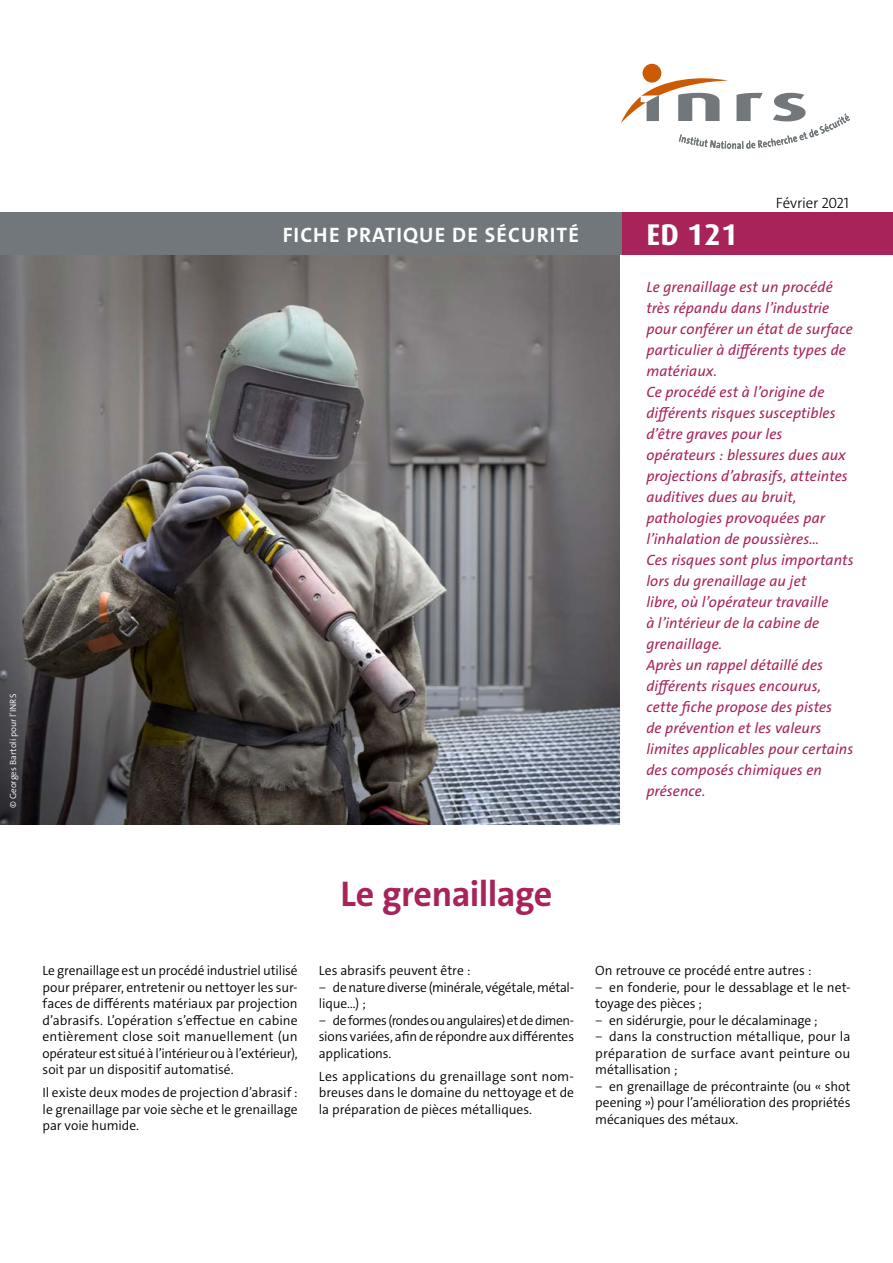
<style>
.page{position:relative;width:893px;height:1263px;background:#fff}
.page>*{position:absolute;margin:0;border:0;box-sizing:border-box;transform-origin:0 0}
.Titre{font:700 36px "The Sans C4 s";color:#a7235a}
.t1{font:700 30px "Dax OT";color:#fff}
.t2{font:700 21px "The Sans C4 s";letter-spacing:.05em;color:#fff}
.Intro{font:italic 15px/21px "The Sans C4 s";letter-spacing:.005em;color:#a7235a}
.Texte{font:300 15px "The Sans C4 s";letter-spacing:-.015em;color:#000}
.Texte-2{font:300 13.5px/16.5px "The Sans C4 s";letter-spacing:-.01em;color:#000;text-align:justify}
.t3{font:300 9px "The Sans C4 s";letter-spacing:.005em;color:#fff}
.s1{font-style:inherit}
</style>
<div class="page">
<img style="left:0;top:255px;width:620px;height:570px">
<div style="left:621px;top:213px;width:272px;height:42px;background:#a7235a"></div>
<div style="left:643px;top:64px;width:18px;height:19px;background:#cc5a05;border-radius:50%"></div>
<svg style="left:621px;top:75px;width:229px;height:74px"></svg>
<div style="left:0;top:213px;width:622px;height:42px;background:#71777a"></div>
<p class="t3" style="left:7px;top:808px;width:116px;rotate:-90deg">© Georges Bartoli pour l’INRS</p>
<p class="t2" style="left:283px;top:221px;width:298px">FICHE PRATIQUE DE SÉCURITÉ</p>
<p class="t1" style="left:646px;top:215px;width:93px">ED 121</p>
<p class="Texte" style="left:776px;top:194px;width:75px">Février 2021</p>
<p class="Intro" style="left:646px;top:276px;width:208px">Le grenaillage est un procédé très répandu dans l’industrie pour conférer un état de surface particulier à différents types de matériaux.</p>
<p class="Intro" style="left:646px;top:381px;width:203px">Ce procédé est à l’origine de différents risques susceptibles d’être graves pour les opérateurs : blessures dues aux projections d’abrasifs, atteintes auditives dues au bruit, pathologies provoquées par l’inhalation de poussières…</p>
<p class="Intro" style="left:646px;top:549px;width:209px">Ces risques sont plus importants lors du grenaillage au jet<br>libre, où l’opérateur travaille<br>à l’intérieur de la cabine de grenaillage.</p>
<p class="Intro" style="left:646px;top:654px;width:208px">Après un rappel détaillé des différents risques encourus, cette fiche propose des pistes<br>de prévention et les valeurs limites applicables pour certains des composés chimiques en présence.</p>
<p class="Texte-2" style="left:43px;top:962px;width:257px">Le grenaillage est un procédé industriel utilisé pour préparer, entretenir ou nettoyer les sur&shy;faces de différents matériaux par projection d’abrasifs. L’opération s’effectue en cabine entièrement close soit manuellement (un opérateur est situé à l’intérieur ou à l’extérieur), soit par un dispositif automatisé.</p>
<p class="Texte-2" style="left:43px;top:1084px;width:257px">Il existe deux modes de projection d’abrasif : le grenaillage par voie sèche et le grenaillage par voie humide.</p>
<p class="Titre" style="left:340px;top:871px;width:213px">Le grenaillage</p>
<p class="Texte-2" style="left:319px;top:962px;width:153px">Les abrasifs peuvent être :</p>
<p class="Texte-2" style="left:319px;top:979px;width:257px"><span class="s1">‒</span> de nature diverse (minérale, végétale, métal&shy;lique…) ;</p>
<p class="Texte-2" style="left:319px;top:1012px;width:257px"><span class="s1">‒</span> de formes (rondes ou angulaires) et de dimen&shy;sions variées, afin de répondre aux différentes applications.</p>
<p class="Texte-2" style="left:319px;top:1068px;width:257px">Les applications du grenaillage sont nom&shy;breuses dans le domaine du nettoyage et de la préparation de pièces métalliques.</p>
<p class="Texte-2" style="left:595px;top:962px;width:218px">On retrouve ce procédé entre autres :</p>
<p class="Texte-2" style="left:595px;top:979px;width:257px"><span class="s1">‒</span> en fonderie, pour le dessablage et le net&shy;toyage des pièces ;</p>
<p class="Texte-2" style="left:595px;top:1012px;width:224px"><span class="s1">‒</span> en sidérurgie, pour le décalaminage ;</p>
<p class="Texte-2" style="left:595px;top:1028px;width:257px"><span class="s1">‒</span> dans la construction métallique, pour la préparation de surface avant peinture ou métallisation ;</p>
<p class="Texte-2" style="left:595px;top:1078px;width:257px"><span class="s1">‒</span> en grenaillage de précontrainte (ou « shot peening ») pour l’amélioration des propriétés mécaniques des métaux.</p>
</div>
